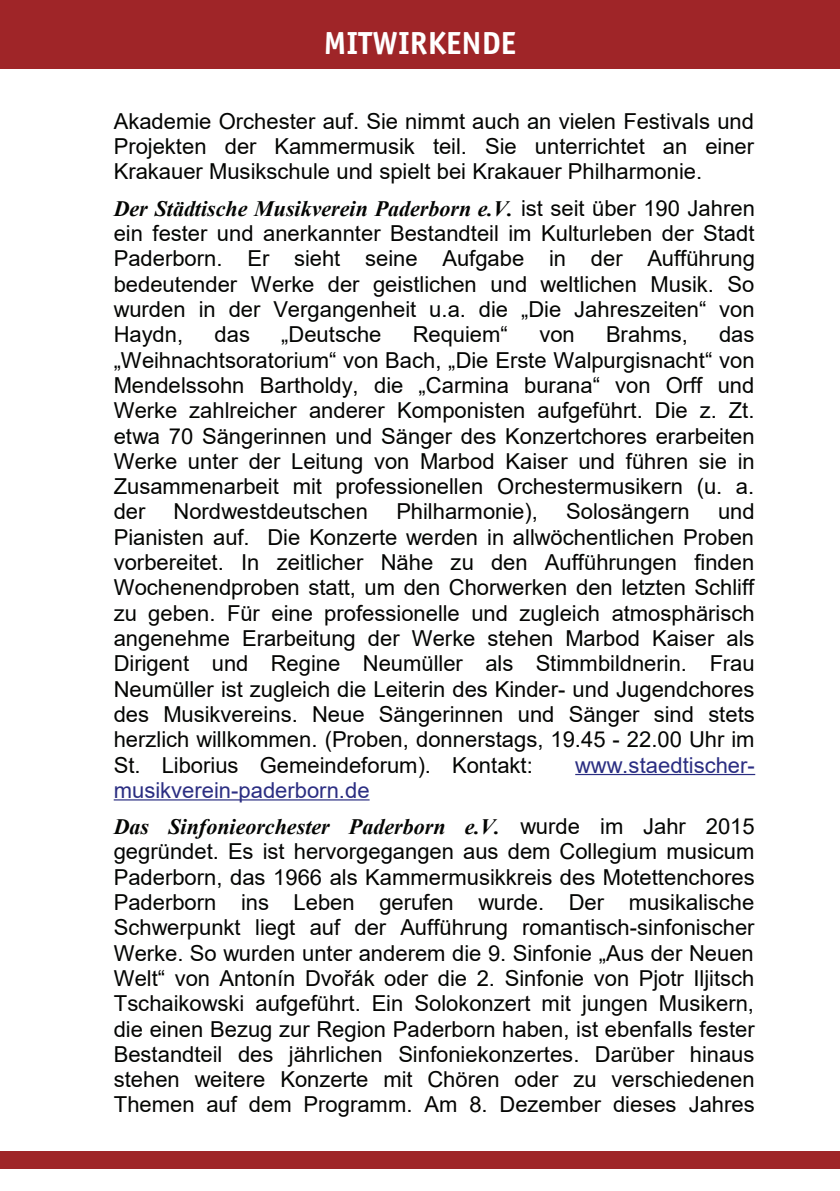
<style>
.page{position:relative;width:840px;height:1191px;background:#fff}
.page>*{position:absolute;margin:0;border:0;box-sizing:border-box;transform-origin:0 0}
.t1{font:700 32px "Officina Sans";color:#fff}
.t2{font:22px/25.2px "Arial";color:#040503;text-align:justify}
.t3{font:italic 700 22px "Times New Roman";color:#040503}
.t4{font:22px "Arial";color:#2b2e82}
.s1{font-family:"Arial";font-weight:400;font-style:normal}
</style>
<div class="page">
<hr style="left:575px;top:774px;width:179px;height:1px;background:#2b2e82">
<hr style="left:114px;top:799px;width:255px;height:1px;background:#2b2e82">
<div style="left:0;top:0;width:839px;height:68px;background:#9f2528"></div>
<div style="left:0;top:1151px;width:839px;height:17px;background:#9f2528"></div>
<h1 class="t1" style="left:324px;top:23px;width:193px">MITWIRKEN DE</h1>
<p class="t2" style="left:114px;top:109px;width:641px">Akademie Orchester auf. Sie nimmt auch an vielen Festivals und Projekten der Kammermusik teil. Sie unterrichtet an einer Krakauer Musikschule und spielt bei Krakauer Philharmonie.</p>
<p class="t3" style="left:114px;top:197px;width:642px">Der Städtische Musikverein Paderborn e.V. <span class="s1">ist seit über 190 Jahren</span></p>
<p class="t2" style="left:114px;top:221px;width:642px">ein fester und anerkannter Bestandteil im Kulturleben der Stadt Paderborn. Er sieht seine Aufgabe in der Aufführung bedeutender Werke der geistlichen und weltlichen Musik. So wurden in der Vergangenheit u.a. die „Die Jahreszeiten“ von Haydn,</p>
<p class="t2" style="left:214px;top:322px;width:37px">das</p>
<p class="t2" style="left:281px;top:322px;width:102px">„Deutsche</p>
<p class="t2" style="left:412px;top:322px;width:97px">Requiem“</p>
<p class="t2" style="left:539px;top:322px;width:37px">von</p>
<p class="t2" style="left:605px;top:322px;width:83px">Brahms,</p>
<p class="t2" style="left:114px;top:322px;width:642px;text-indent:605px">das „Weihnachtsoratorium“ von Bach, „Die Erste Walpurgisnacht“ von Mendelssohn Bartholdy, die „Carmina burana“ von Orff und Werke zahlreicher anderer Komponisten aufgeführt. Die z. Zt. etwa 70 Sängerinnen und Sänger des Konzertchores erarbeiten Werke unter der Leitung von Marbod Kaiser und führen sie in Zusammenarbeit mit professionellen Orchestermusikern (u. a. der</p>
<p class="t2" style="left:173px;top:499px;width:196px">Nordwestdeutschen</p>
<p class="t2" style="left:396px;top:499px;width:143px">Philharmonie),</p>
<p class="t2" style="left:566px;top:499px;width:125px">Solosängern</p>
<p class="t2" style="left:114px;top:499px;width:642px;text-indent:604px">und Pianisten auf. Die Konzerte werden in allwöchentlichen Proben vorbereitet. In zeitlicher Nähe zu den Aufführungen finden Wochenendproben statt, um den Chorwerken den letzten Schliff zu geben. Für eine professionelle und zugleich atmosphärisch angenehme Erarbeitung der Werke stehen Marbod Kaiser als Dirigent und Regine Neumüller als Stimmbildnerin. Frau Neumüller ist zugleich die Leiterin des Kinder- und Jugendchores des Musikvereins. Neue Sängerinnen und Sänger sind stets herzlich willkommen. (Proben, donnerstags, 19.45 - 22.00 Uhr im St. Liborius Gemeindeforum). Kontakt:</p>
<p class="t4" style="left:575px;top:753px;width:181px">www.staedtischer-</p>
<p class="t4" style="left:114px;top:779px;width:257px">musikverein-paderborn.de</p>
<p class="t3" style="left:114px;top:815px;width:642px">Das Sinfonieorchester Paderborn e.V. <span class="s1">wurde im Jahr 2015</span></p>
<p class="t2" style="left:114px;top:839px;width:642px">gegründet. Es ist hervorgegangen aus dem Collegium musicum Paderborn, das 1966 als Kammermusikkreis des Motettenchores Paderborn ins Leben gerufen wurde. Der musikalische Schwerpunkt liegt auf der Aufführung romantisch-sinfonischer Werke. So wurden unter anderem die 9. Sinfonie „Aus der Neuen Welt“ von Antonín Dvořák oder die 2. Sinfonie von Pjotr Iljitsch Tschaikowski aufgeführt. Ein Solokonzert mit jungen Musikern, die einen Bezug zur Region Paderborn haben, ist ebenfalls fester Bestandteil des jährlichen Sinfoniekonzertes. Darüber hinaus stehen weitere Konzerte mit Chören oder zu verschiedenen Themen auf dem Programm. Am 8. Dezember dieses Jahres</p>
</div>
